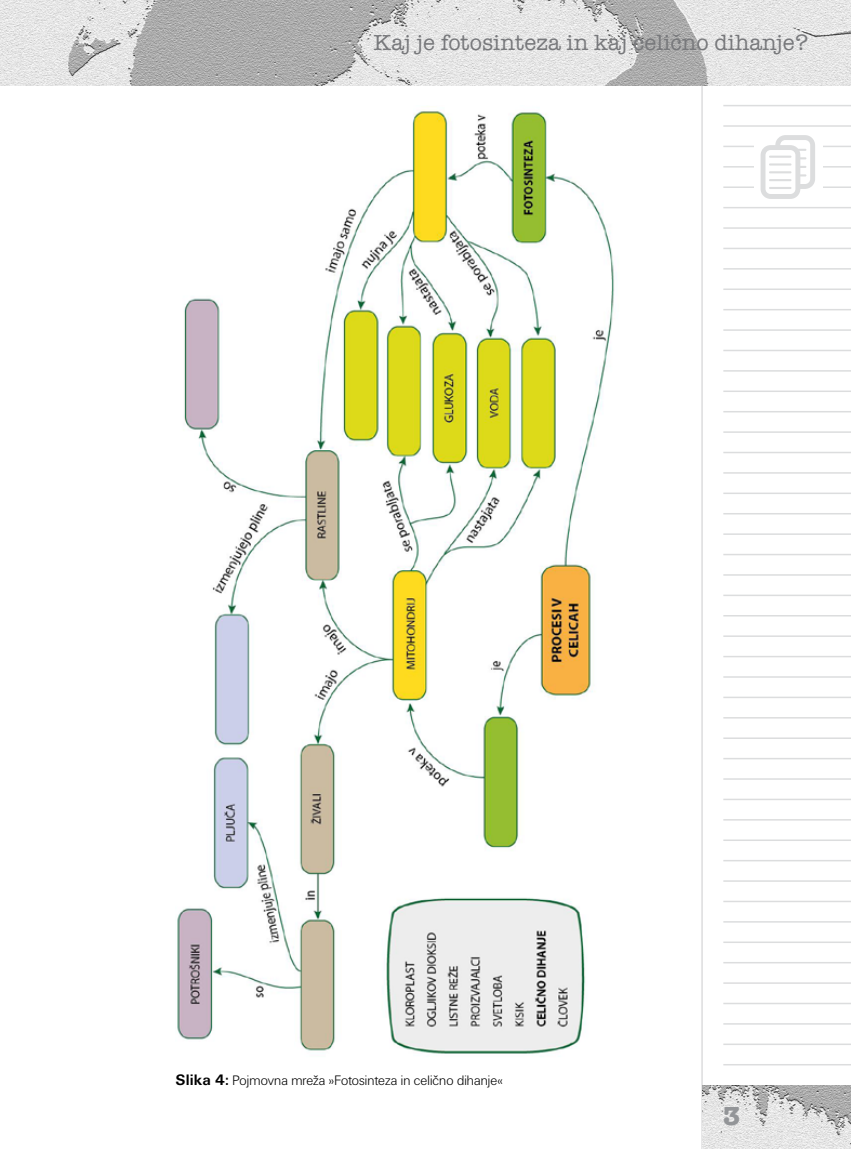
<style>
.page{position:relative;width:851px;height:1149px;background:#fff}
.page>*{position:absolute;margin:0;border:0;box-sizing:border-box;transform-origin:0 0}
.t1{font:700 27px "American Typ Itc DEE";color:#939598}
.t2{font:500 22.5px "American Typ Itc DEE";color:#77787b}
.t3{font:14.25px "Unitus DEE Ligh";letter-spacing:.01em;color:#000}
.s1{font-family:"Unitus TEE";font-weight:700;font-size:15.75px}
</style>
<div class="page">
<svg style="left:701px;top:85px;width:149px;height:1063px"></svg>
<hr style="left:723px;top:125px;width:127px;height:2px;background:#dcddde">
<hr style="left:723px;top:146px;width:127px;height:1px;background:#dcddde">
<hr style="left:723px;top:166px;width:127px;height:1px;background:#dcddde">
<hr style="left:723px;top:186px;width:127px;height:2px;background:#dcddde">
<hr style="left:723px;top:207px;width:127px;height:1px;background:#dcddde">
<div style="left:754px;top:133px;width:68px;height:68px;background:#fff"></div>
<img style="left:702px;top:1084px;width:148px;height:64px">
<hr style="left:723px;top:105px;width:127px;height:1px;background:#dcddde">
<hr style="left:723px;top:227px;width:127px;height:2px;background:#dcddde">
<hr style="left:723px;top:247px;width:127px;height:2px;background:#dcddde">
<hr style="left:723px;top:268px;width:127px;height:1px;background:#dcddde">
<hr style="left:723px;top:288px;width:127px;height:2px;background:#dcddde">
<hr style="left:723px;top:309px;width:127px;height:1px;background:#dcddde">
<hr style="left:723px;top:329px;width:127px;height:2px;background:#dcddde">
<hr style="left:723px;top:349px;width:127px;height:2px;background:#dcddde">
<hr style="left:723px;top:370px;width:127px;height:1px;background:#dcddde">
<hr style="left:723px;top:390px;width:127px;height:2px;background:#dcddde">
<hr style="left:723px;top:411px;width:127px;height:1px;background:#dcddde">
<hr style="left:723px;top:431px;width:127px;height:2px;background:#dcddde">
<hr style="left:723px;top:451px;width:127px;height:2px;background:#dcddde">
<hr style="left:723px;top:472px;width:127px;height:1px;background:#dcddde">
<hr style="left:723px;top:492px;width:127px;height:2px;background:#dcddde">
<hr style="left:723px;top:513px;width:127px;height:1px;background:#dcddde">
<hr style="left:723px;top:533px;width:127px;height:1px;background:#dcddde">
<hr style="left:723px;top:553px;width:127px;height:2px;background:#dcddde">
<hr style="left:723px;top:574px;width:127px;height:1px;background:#dcddde">
<hr style="left:723px;top:594px;width:127px;height:2px;background:#dcddde">
<hr style="left:723px;top:615px;width:127px;height:1px;background:#dcddde">
<hr style="left:723px;top:635px;width:127px;height:1px;background:#dcddde">
<hr style="left:723px;top:655px;width:127px;height:2px;background:#dcddde">
<hr style="left:723px;top:676px;width:127px;height:1px;background:#dcddde">
<hr style="left:723px;top:696px;width:127px;height:2px;background:#dcddde">
<hr style="left:723px;top:716px;width:127px;height:2px;background:#dcddde">
<hr style="left:723px;top:737px;width:127px;height:1px;background:#dcddde">
<hr style="left:723px;top:757px;width:127px;height:2px;background:#dcddde">
<hr style="left:723px;top:778px;width:127px;height:1px;background:#dcddde">
<hr style="left:723px;top:798px;width:127px;height:2px;background:#dcddde">
<hr style="left:723px;top:818px;width:127px;height:2px;background:#dcddde">
<hr style="left:723px;top:839px;width:127px;height:1px;background:#dcddde">
<hr style="left:723px;top:859px;width:127px;height:2px;background:#dcddde">
<hr style="left:723px;top:880px;width:127px;height:1px;background:#dcddde">
<hr style="left:723px;top:900px;width:127px;height:1px;background:#dcddde">
<hr style="left:723px;top:920px;width:127px;height:2px;background:#dcddde">
<hr style="left:723px;top:941px;width:127px;height:1px;background:#dcddde">
<hr style="left:723px;top:961px;width:127px;height:2px;background:#dcddde">
<hr style="left:723px;top:982px;width:127px;height:1px;background:#dcddde">
<hr style="left:723px;top:1002px;width:127px;height:1px;background:#dcddde">
<hr style="left:723px;top:1022px;width:127px;height:2px;background:#dcddde">
<hr style="left:723px;top:1043px;width:127px;height:1px;background:#dcddde">
<hr style="left:723px;top:1063px;width:127px;height:2px;background:#dcddde">
<img style="left:0;top:0;width:850px;height:85px">
<svg style="left:760px;top:135px;width:55px;height:64px"></svg>
<hr style="left:768px;top:155px;width:23px;height:3px;background:#dcddde">
<hr style="left:768px;top:163px;width:23px;height:2px;background:#dcddde">
<hr style="left:768px;top:171px;width:23px;height:2px;background:#dcddde">
<hr style="left:768px;top:179px;width:23px;height:2px;background:#dcddde">
<hr style="left:768px;top:187px;width:23px;height:2px;background:#dcddde">
<img style="left:177px;top:111px;width:437px;height:943px">
<h2 class="t2" style="left:373px;top:30px;width:436px">Kaj je fotosinteza in kaj celično dihanje?</h2>
<p class="t3" style="left:175px;top:1071px;width:328px"><span class="s1">Slika 4:</span> Pojmovna mreža »Fotosinteza in celično dihanje«</p>
<h1 class="t1" style="left:723px;top:1099px;width:18px">3</h1>
</div>
